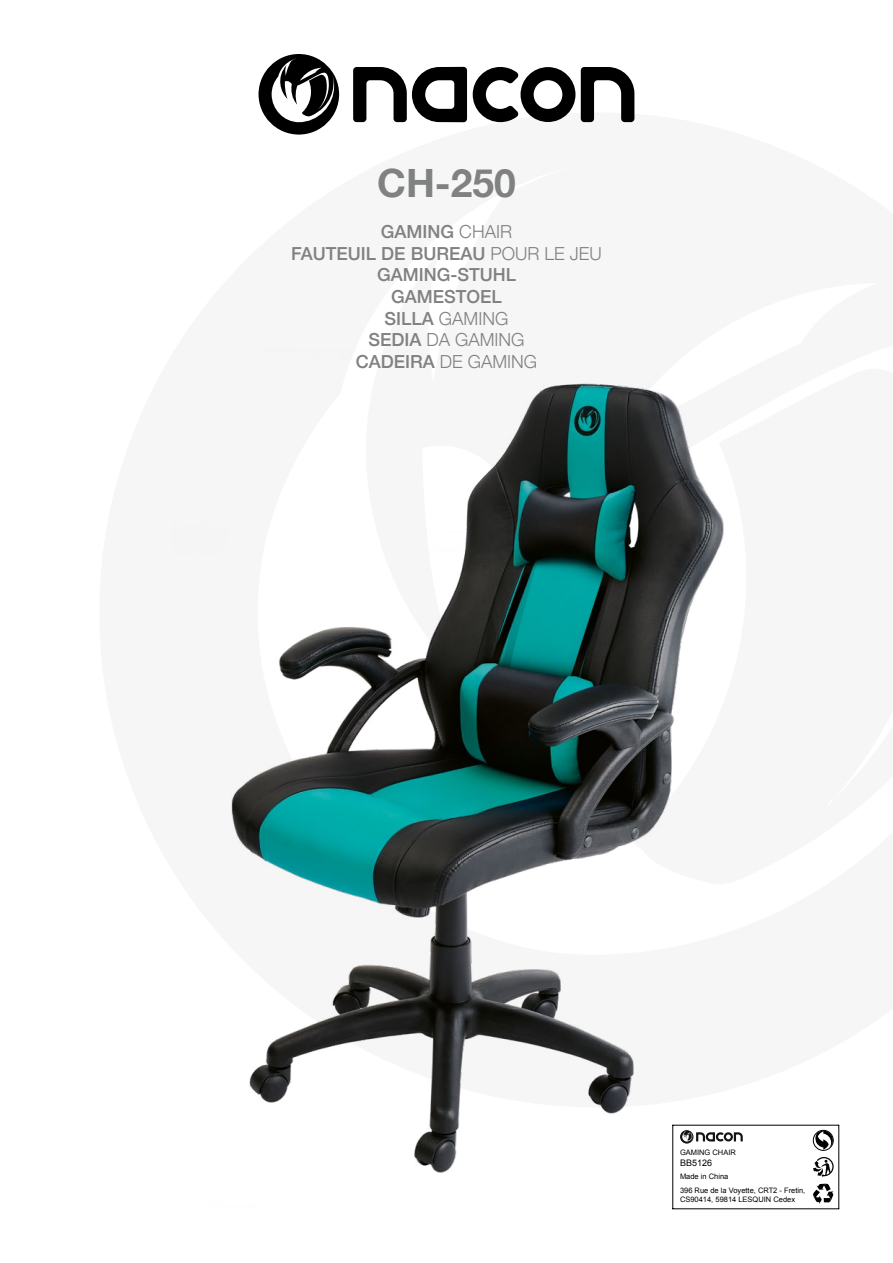
<style>
.page{position:relative;width:893px;height:1263px;background:#fff}
.page>*{position:absolute;margin:0;border:0;box-sizing:border-box;transform-origin:0 0}
.t1{font:700 39px "Helvetica Neue";color:#808281}
.t2{font:500 18px/21.6px "Helvetica Neue";color:#808281;text-align:center}
.t3{font:9px "Arial";color:#000}
.t4{font:7.5px/13.5px "Arial";color:#000}
.s1{font-weight:300}
</style>
<div class="page">
<hr style="left:673px;top:1208px;width:166px;height:1px;background:#000">
<hr style="left:838px;top:1125px;width:1px;height:84px;background:#000">
<hr style="left:673px;top:1125px;width:166px;height:1px;background:#000">
<svg style="left:259px;top:54px;width:80px;height:81px"></svg>
<svg style="left:353px;top:67px;width:281px;height:55px"></svg>
<svg style="left:813px;top:1157px;width:21px;height:20px"></svg>
<svg style="left:813px;top:1183px;width:20px;height:21px"></svg>
<div style="left:813px;top:1130px;width:20px;height:20px;border:1px solid #000;border-radius:50%"></div>
<svg style="left:814px;top:1129px;width:19px;height:20px"></svg>
<img style="left:173px;top:349px;width:586px;height:860px">
<h1 class="t1" style="left:377px;top:152px;width:140px">CH-250</h1>
<p class="t2" style="left:291px;top:220px;width:312px">GAMING <span class="s1">CHAIR<br></span>FAUTEUIL DE BUREAU <span class="s1">POUR LE JEU<br></span>GAMING-STUHL<br>GAMESTOEL<br>SILLA <span class="s1">GAMING<br></span>SEDIA <span class="s1">DA GAMING<br></span>CADEIRA <span class="s1">DE GAMING</span></p>
<p class="t4" style="left:680px;top:1145px;width:57px">GAMING CHAIR</p>
<p class="t3" style="left:680px;top:1156px;width:34px">BB5126</p>
<p class="t4" style="left:680px;top:1170px;width:127px">Made in China<br>396 Rue de la Voyette, CRT2 - Fretin,</p>
<p class="t4" style="left:680px;top:1192px;width:117px">CS90414, 59814 LESQUIN Cedex</p>
</div>
